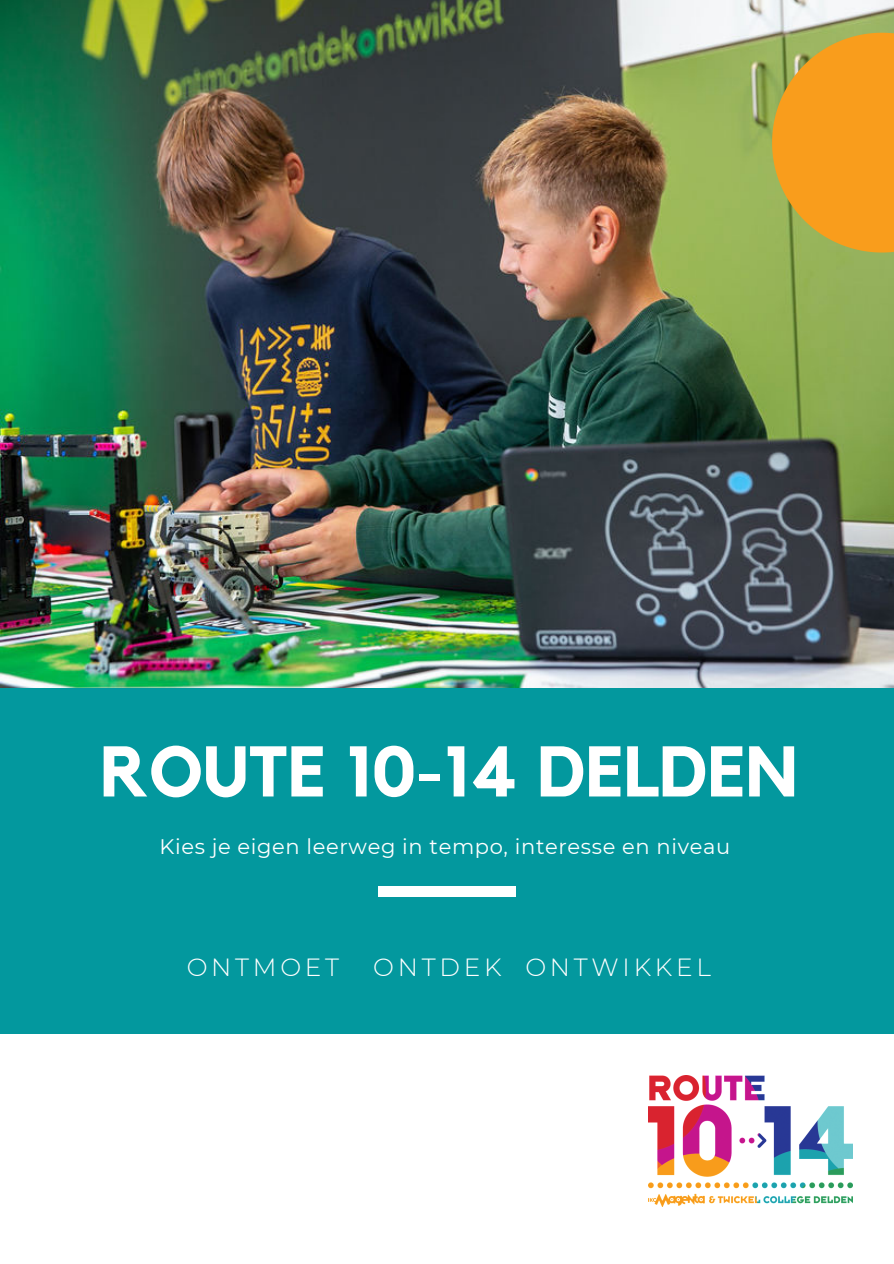
<style>
.page{position:relative;width:894px;height:1264px;background:#fff}
.page>*{position:absolute;margin:0;border:0;box-sizing:border-box;transform-origin:0 0}
.t1{font:700 70.8px "Kollektif";color:#fff}
.t2{font:300 24.75px "Montserrat";letter-spacing:.15em;color:#fff}
.t3{font:21px "Montserrat";letter-spacing:.03em;color:#fff}
</style>
<div class="page">
<div style="left:0;top:577px;width:893px;height:461px;background:#03989e"></div>
<div style="left:378px;top:886px;width:138px;height:10px;background:#fff"></div>
<div style="left:0;top:1034px;width:893px;height:214px;background:#fff"></div>
<img style="left:648px;top:1075px;width:204px;height:131px">
<img style="left:0;top:0;width:893px;height:687px">
<svg style="left:771px;top:33px;width:122px;height:219px;background:#e4a029"></svg>
<p class="t1" style="left:100px;top:739px;width:698px">ROUTE 10-14 DELDEN</p>
<p class="t3" style="left:159px;top:833px;width:572px">Kies je eigen leerweg in tempo, interesse en niveau</p>
<p class="t2" style="left:187px;top:952px;width:154px">ONTMOET</p>
<p class="t2" style="left:373px;top:952px;width:339px">ONTDEK ONTWIKKEL</p>
</div>
